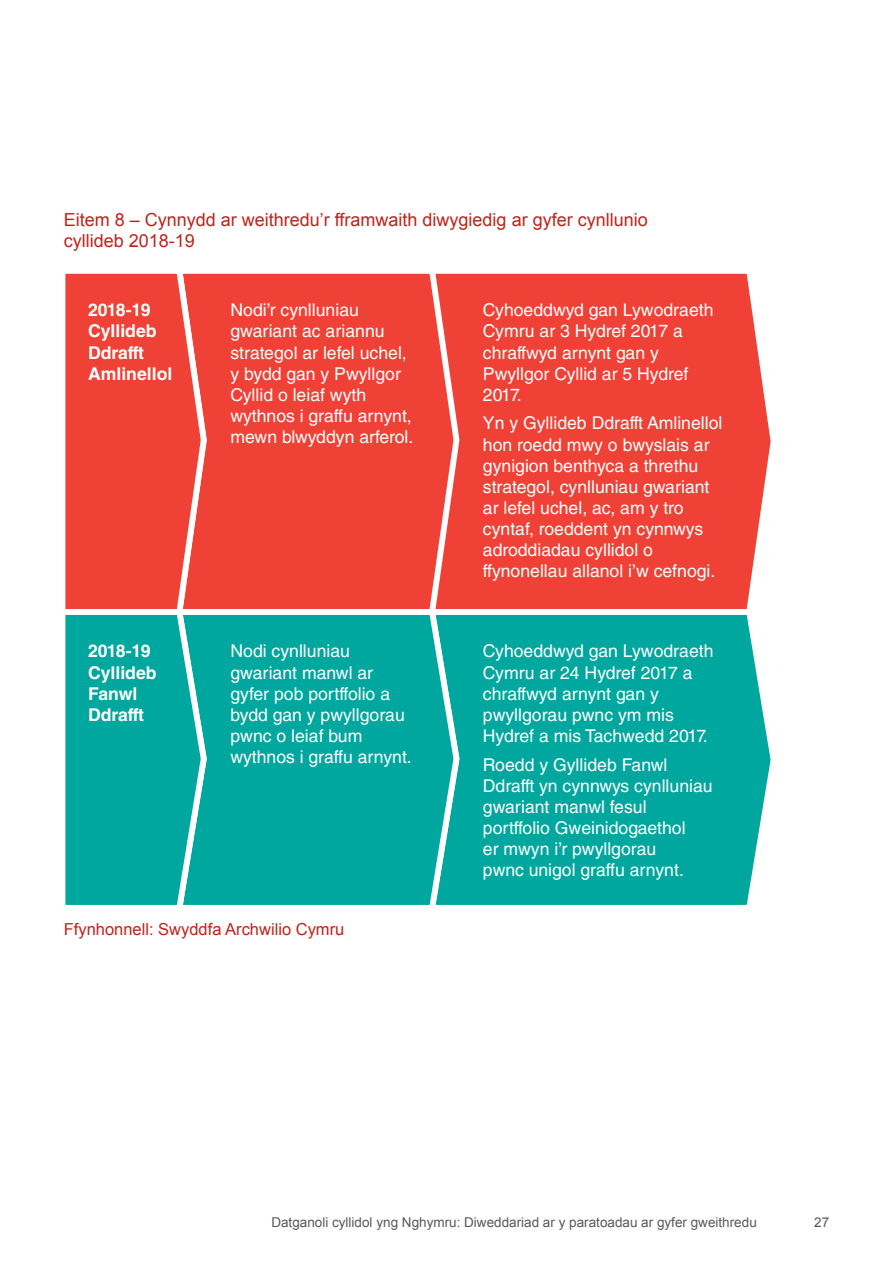
<style>
.page{position:relative;width:893px;height:1263px;background:#fff}
.page>*{position:absolute;margin:0;border:0;box-sizing:border-box;transform-origin:0 0}
.Exhibit_heading{font:18px/21.6px "Arial";color:#bf231b}
.t1{font:17.7px/21.1px "Helvetica LT Std";color:#fff}
.t2{font:700 17.7px/21.1px "Helvetica LT Std";color:#fff}
.Exhibit_source{font:16.5px "Arial";color:#bf231b}
.t3{font:13.5px "Arial";color:#58595b}
</style>
<div class="page">
<div style="left:463px;top:273px;width:308px;height:333px;background:#ef4136"></div>
<div style="left:210px;top:273px;width:253px;height:333px;background:#ef4136"></div>
<div style="left:65px;top:273px;width:145px;height:333px;background:#ef4136"></div>
<svg style="left:463px;top:606px;width:308px;height:299px;background:#11aba2"></svg>
<div style="left:210px;top:606px;width:253px;height:299px;background:#00a79e"></div>
<svg style="left:65px;top:606px;width:145px;height:299px;background:#15aca4"></svg>
<p class="Exhibit_heading" style="left:64px;top:209px;width:585px">Eitem 8 – Cynnydd ar weithredu’r fframwaith diwygiedig ar gyfer cynllunio cyllideb 2018-19</p>
<p class="t2" style="left:88px;top:299px;width:86px">2018-19<br>Cyllideb<br>Ddrafft<br>Amlinellol</p>
<p class="t1" style="left:230px;top:299px;width:184px">Nodi’r cynlluniau gwariant ac ariannu strategol ar lefel uchel, y bydd gan y Pwyllgor<br>Cyllid o leiaf wyth wythnos i graffu arnynt, mewn blwyddyn arferol.</p>
<p class="t1" style="left:483px;top:299px;width:232px">Cyhoeddwyd gan Lywodraeth<br>Cymru ar 3 Hydref 2017 a chraffwyd arnynt gan y<br>Pwyllgor Cyllid ar 5 Hydref<br>2017.</p>
<p class="t1" style="left:483px;top:412px;width:241px">Yn y Gyllideb Ddrafft Amlinellol hon roedd mwy o bwyslais ar gynigion benthyca a threthu strategol, cynlluniau gwariant ar lefel uchel, ac, am y tro cyntaf, roeddent yn cynnwys adroddiadau cyllidol o ffynonellau allanol i’w cefnogi.</p>
<p class="t2" style="left:88px;top:640px;width:70px">2018-19<br>Cyllideb<br>Fanwl<br>Ddrafft</p>
<p class="t1" style="left:230px;top:640px;width:183px">Nodi cynlluniau gwariant manwl ar gyfer pob portffolio a bydd gan y pwyllgorau pwnc o leiaf bum wythnos i graffu arnynt.</p>
<p class="t1" style="left:483px;top:640px;width:232px">Cyhoeddwyd gan Lywodraeth<br>Cymru ar 24 Hydref 2017 a chraffwyd arnynt gan y pwyllgorau pwnc ym mis<br>Hydref a mis Tachwedd 2017.</p>
<p class="t1" style="left:483px;top:754px;width:231px">Roedd y Gyllideb Fanwl<br>Ddrafft yn cynnwys cynlluniau gwariant manwl fesul portffolio Gweinidogaethol<br>er mwyn i’r pwyllgorau<br>pwnc unigol graffu arnynt.</p>
<p class="Exhibit_source" style="left:64px;top:918px;width:282px">Ffynhonnell: Swyddfa Archwilio Cymru</p>
<p class="t3" style="left:271px;top:1213px;width:487px">Datganoli cyllidol yng Nghymru: Diweddariad ar y paratoadau ar gyfer gweithredu</p>
<p class="t3" style="left:814px;top:1213px;width:17px">27</p>
</div>
